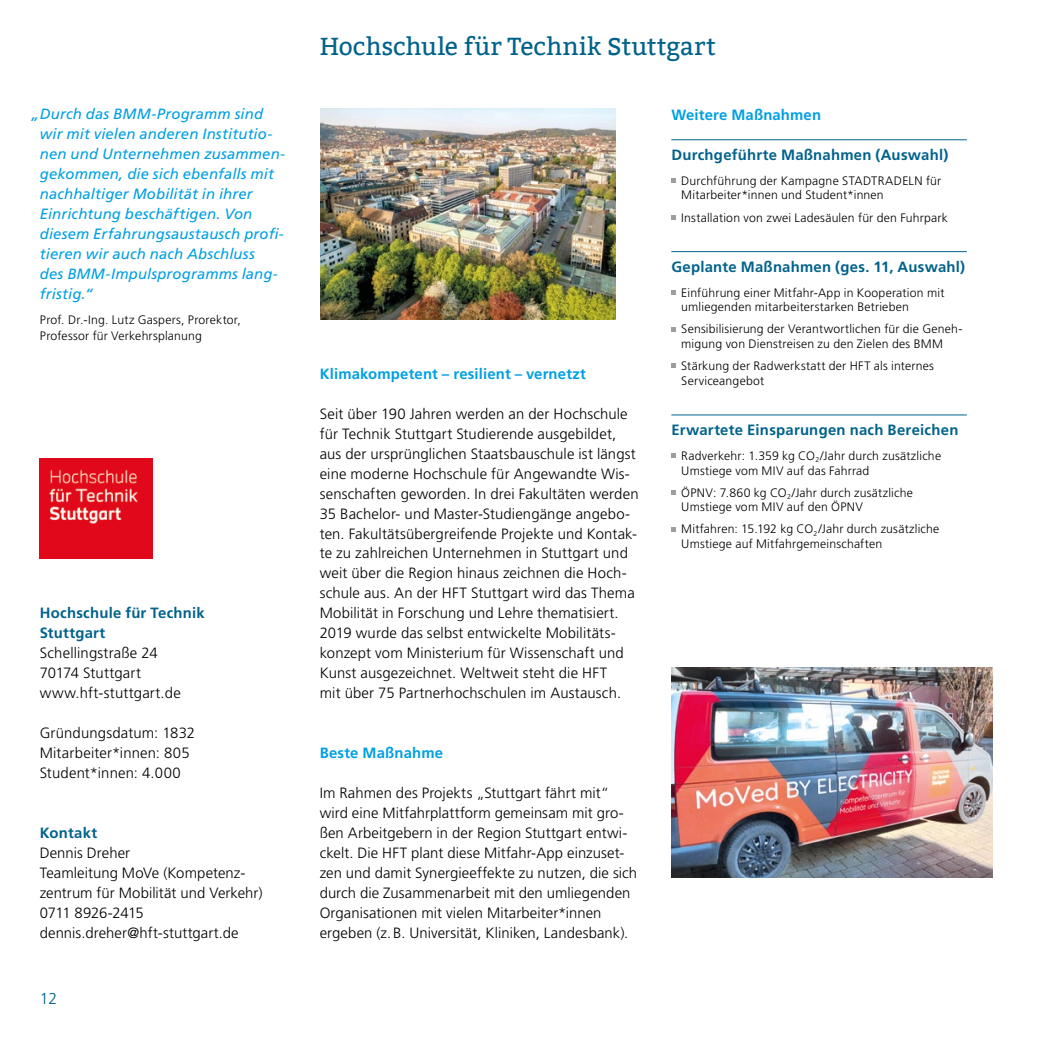
<style>
.page{position:relative;width:1042px;height:1042px;background:#fff}
.page>*{position:absolute;margin:0;border:0;box-sizing:border-box;transform-origin:0 0}
.t1{font:24.5px "Bitter";letter-spacing:.005em;color:#00628b}
.t2{font:300 15.75px "Frutiger LT Pro";color:#00628b}
.t3{font:300 14.88px/19.9px "Frutiger LT Pro";letter-spacing:.01em;color:#000}
.t4{font:italic 14.88px/19.9px "Frutiger LT Pro";letter-spacing:.01em;color:#009fe3}
.t5{font:700 14.88px/19.9px "Frutiger LT Pro";letter-spacing:.015em;color:#00628b}
.t6{font:700 14.88px "Frutiger LT Pro";letter-spacing:.01em;color:#009fe3}
.t7{font:300 12.25px/14.7px "Frutiger LT Pro";letter-spacing:.015em;color:#000}
</style>
<div class="page">
<hr style="left:671px;top:139px;width:296px;height:1px;background:#00628b">
<hr style="left:671px;top:251px;width:296px;height:1px;background:#00628b">
<hr style="left:671px;top:414px;width:296px;height:1px;background:#00628b">
<svg style="left:671px;top:178px;width:5px;height:5px"></svg>
<svg style="left:671px;top:215px;width:5px;height:5px"></svg>
<svg style="left:671px;top:290px;width:5px;height:5px"></svg>
<svg style="left:671px;top:327px;width:5px;height:5px"></svg>
<svg style="left:671px;top:363px;width:5px;height:5px"></svg>
<svg style="left:671px;top:453px;width:5px;height:5px"></svg>
<svg style="left:671px;top:490px;width:5px;height:5px"></svg>
<svg style="left:671px;top:527px;width:5px;height:5px"></svg>
<img style="left:40px;top:459px;width:112px;height:99px">
<img style="left:671px;top:667px;width:322px;height:211px">
<img style="left:320px;top:109px;width:296px;height:210px">
<p class="t4" style="left:40px;top:104px;width:247px;text-indent:-9px">„Durch das BMM-Programm sind wir mit vielen anderen Institutio&shy;nen und Unternehmen zusammen&shy;gekommen, die sich ebenfalls mit nachhaltiger Mobilität in ihrer<br>Einrichtung beschäftigen. Von diesem Erfahrungsaustausch profi&shy;tieren wir auch nach Abschluss<br>des BMM-Impulsprogramms lang&shy;fristig.“</p>
<p class="t7" style="left:40px;top:312px;width:202px;line-height:15.8px">Prof. Dr.-Ing. Lutz Gaspers, Prorektor,<br>Professor für Verkehrsplanung</p>
<p class="t5" style="left:40px;top:603px;width:166px">Hochschule für Technik<br>Stuttgart</p>
<p class="t3" style="left:40px;top:643px;width:143px">Schellingstraße 24<br>70174 Stuttgart www.hft-stuttgart.de</p>
<p class="t3" style="left:40px;top:723px;width:157px">Gründungsdatum: 1832<br>Mitarbeiter*innen: 805<br>Student*innen: 4.000</p>
<p class="t5" style="left:40px;top:823px;width:59px">Kontakt</p>
<p class="t3" style="left:40px;top:843px;width:224px">Dennis Dreher<br>Teamleitung MoVe (Kompetenz&shy;zentrum für Mobilität und Verkehr)<br>0711 8926-2415 dennis.dreher@hft-stuttgart.de</p>
<p class="t2" style="left:40px;top:989px;width:19px">12</p>
<h1 class="t1" style="left:320px;top:32px;width:398px">Hochschule für Technik Stuttgart</h1>
<p class="t6" style="left:320px;top:365px;width:268px">Klimakompetent – resilient – vernetzt</p>
<p class="t3" style="left:320px;top:404px;width:320px">Seit über 190 Jahren werden an der Hochschule für Technik Stuttgart Studierende ausgebildet, aus der ursprünglichen Staatsbauschule ist längst eine moderne Hochschule für Angewandte Wis&shy;senschaften geworden. In drei Fakultäten werden 35 Bachelor- und Master-Studiengänge angebo&shy;ten. Fakultätsübergreifende Projekte und Kontak&shy;te zu zahlreichen Unternehmen in Stuttgart und weit über die Region hinaus zeichnen die Hoch&shy;schule aus. An der HFT Stuttgart wird das Thema Mobilität in Forschung und Lehre thematisiert.<br>2019 wurde das selbst entwickelte Mobilitäts&shy;konzept vom Ministerium für Wissenschaft und Kunst ausgezeichnet. Weltweit steht die HFT<br>mit über 75 Partnerhochschulen im Austausch.</p>
<p class="t6" style="left:320px;top:744px;width:125px">Beste Maßnahme</p>
<p class="t3" style="left:320px;top:783px;width:319px">Im Rahmen des Projekts „Stuttgart fährt mit“ wird eine Mitfahrplattform gemeinsam mit gro&shy;ßen Arbeitgebern in der Region Stuttgart entwi&shy;ckelt. Die HFT plant diese Mitfahr-App einzuset&shy;zen und damit Synergieeffekte zu nutzen, die sich durch die Zusammenarbeit mit den umliegenden Organisationen mit vielen Mitarbeiter*innen ergeben (z.B. Universität, Kliniken, Landesbank).</p>
<p class="t6" style="left:671px;top:105px;width:151px">Weitere Maßnahmen</p>
<p class="t5" style="left:671px;top:145px;width:279px">Durchgeführte Maßnahmen (Auswahl)</p>
<p class="t7" style="left:681px;top:173px;width:261px">Durchführung der Kampagne STADTRADELN für<br>Mitarbeiter*innen und Student*innen</p>
<p class="t7" style="left:681px;top:210px;width:268px">Installation von zwei Ladesäulen für den Fuhrpark</p>
<p class="t5" style="left:671px;top:257px;width:295px">Geplante Maßnahmen (ges. 11, Auswahl)</p>
<p class="t7" style="left:681px;top:285px;width:265px">Einführung einer Mitfahr-App in Kooperation mit umliegenden mitarbeiterstarken Betrieben</p>
<p class="t7" style="left:681px;top:322px;width:283px">Sensibilisierung der Verantwortlichen für die Geneh&shy;migung von Dienstreisen zu den Zielen des BMM</p>
<p class="t7" style="left:681px;top:359px;width:254px">Stärkung der Radwerkstatt der HFT als internes<br>Serviceangebot</p>
<p class="t5" style="left:671px;top:420px;width:289px">Erwartete Einsparungen nach Bereichen</p>
<p class="t7" style="left:681px;top:448px;width:261px">Radverkehr: 1.359 kg CO<sub>2</sub>/Jahr durch zusätzliche<br>Umstiege vom MIV auf das Fahrrad</p>
<p class="t7" style="left:681px;top:485px;width:233px">ÖPNV: 7.860 kg CO<sub>2</sub>/Jahr durch zusätzliche<br>Umstiege vom MIV auf den ÖPNV</p>
<p class="t7" style="left:681px;top:522px;width:260px">Mitfahren: 15.192 kg CO<sub>2</sub>/Jahr durch zusätzliche<br>Umstiege auf Mitfahrgemeinschaften</p>
</div>
